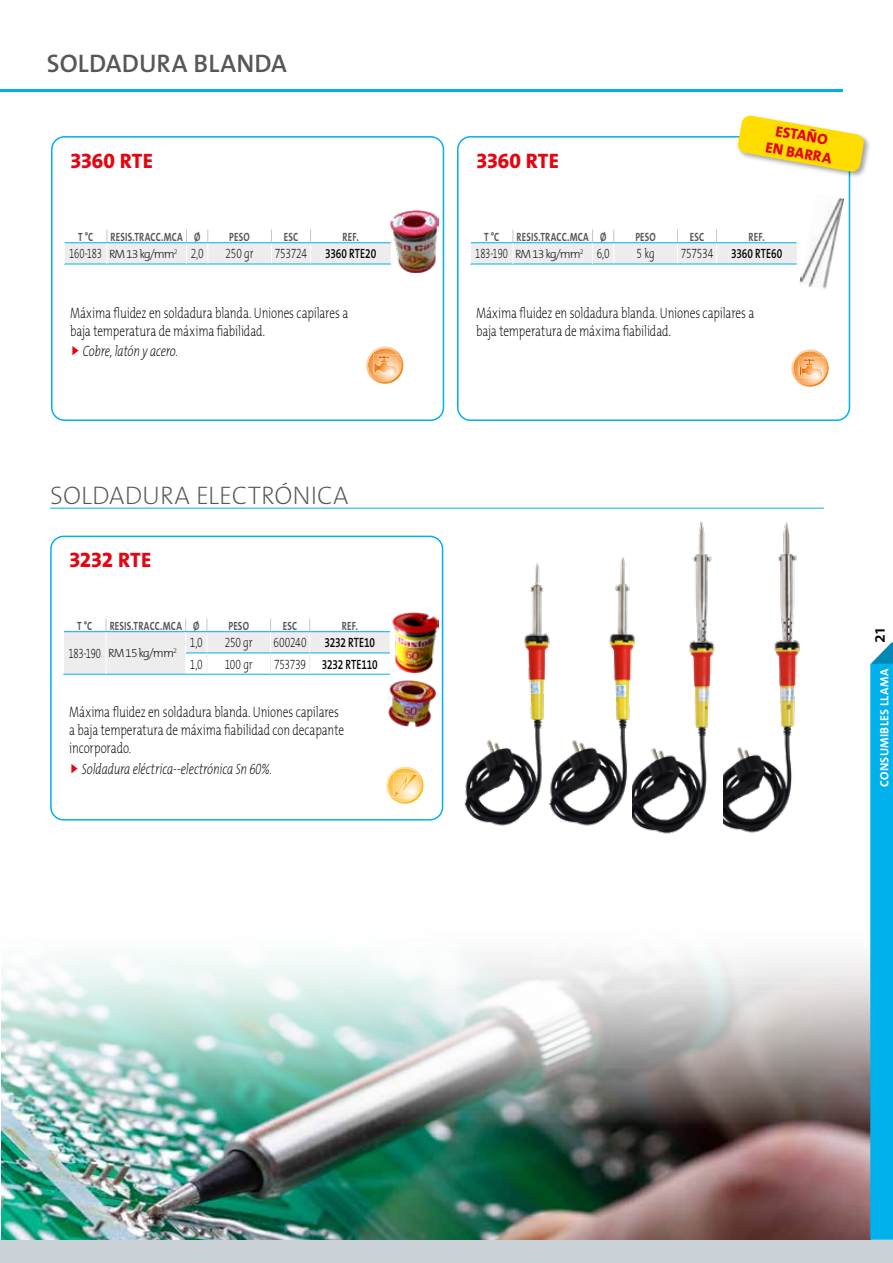
<style>
.page{position:relative;width:893px;height:1263px;background:#fff}
.page>*{position:absolute;margin:0;border:0;box-sizing:border-box;transform-origin:0 0}
.t1{font:200 25.5px "The Mix B W2";color:#575756}
.t2{font:600 25.5px "The Mix B W6";letter-spacing:.005em;color:#575756}
.t3{font:800 21px "The Mix B W8";letter-spacing:-.005em;color:#e30613}
.t4{font:600 18px "The Mix E2 s";color:#000}
.t5{font:200 15px/18px "The Mix E2 s";letter-spacing:-.01em;color:#000;scale:.75 1}
.t6{font:italic 200 15px "The Mix E2 s";letter-spacing:-.01em;color:#000;scale:.75 1}
.t7{font:800 15px/18px "The Mix B W8";color:#e30613;text-align:center}
.t8{font:600 13.5px "The Mix B W6";letter-spacing:-.01em;color:#000;scale:.75 1}
.t9{font:200 13.5px "The Mix E2 s";letter-spacing:-.015em;color:#000;scale:.75 1}
.t10{font:200 13.5px "The Mix E2 s";letter-spacing:-.015em;color:#000;scale:.7 1}
.t11{font:700 12px "The Mix B W7";letter-spacing:.02em;color:#575756;scale:.75 1}
.t12{font:200 12px "The Mix B W2";letter-spacing:-.075em;color:#000}
.t13{font:700 12px "The Mix B W7";letter-spacing:.025em;color:#fff}
.s1{font-family:"The Mix B W2";font-size:12px}
.s2{font-family:"The Mix E2 s";font-size:13.5px}
.s3{font-family:"The Mix E2 s";font-weight:200}
</style>
<div class="page">
<div style="left:0;top:1239px;width:893px;height:24px;background:#cbd2d7"></div>
<img style="left:1px;top:956px;width:869px;height:283px">
<hr style="left:0;top:89px;width:843px;height:2px;background:#00b1eb">
<svg style="left:63px;top:618px;width:327px;height:57px"></svg>
<div style="left:50px;top:536px;width:393px;height:284px;border:2px solid #00b1eb;border-radius:13px"></div>
<svg style="left:386px;top:766px;width:37px;height:38px"></svg>
<img style="left:393px;top:612px;width:45px;height:61px">
<img style="left:388px;top:680px;width:48px;height:47px">
<svg style="left:64px;top:230px;width:327px;height:35px"></svg>
<div style="left:51px;top:136px;width:393px;height:285px;border:2px solid #00b1eb;border-radius:13px"></div>
<svg style="left:366px;top:346px;width:37px;height:38px"></svg>
<svg style="left:470px;top:230px;width:327px;height:35px"></svg>
<div style="left:457px;top:136px;width:393px;height:285px;border:2px solid #00b1eb;border-radius:13px"></div>
<svg style="left:791px;top:349px;width:38px;height:38px"></svg>
<div style="left:737px;top:114px;width:134px;height:65px;background:#000;opacity:.35"></div>
<svg style="left:737px;top:115px;width:127px;height:57px"></svg>
<img style="left:464px;top:563px;width:83px;height:263px">
<img style="left:547px;top:557px;width:85px;height:269px">
<img style="left:632px;top:521px;width:83px;height:313px">
<img style="left:723px;top:521px;width:77px;height:312px">
<img style="left:391px;top:211px;width:48px;height:61px">
<img style="left:799px;top:198px;width:45px;height:92px">
<hr style="left:50px;top:508px;width:774px;height:1px;background:#00b1eb">
<svg style="left:870px;top:642px;width:23px;height:597px;background:#07b1e9"></svg>
<h1 class="t2" style="left:47px;top:47px;width:242px">SOLDADURA BLANDA</h1>
<h2 class="t3" style="left:70px;top:147px;width:84px">3360 RTE</h2>
<p class="t11" style="left:78px;top:229px;width:22px">T °C</p>
<p class="t11" style="left:111px;top:229px;width:121px">RESIS.TRACC.MCA Ø</p>
<p class="t11" style="left:229px;top:229px;width:29px">PESO</p>
<p class="t11" style="left:284px;top:229px;width:21px">ESC</p>
<p class="t11" style="left:343px;top:229px;width:23px">REF.</p>
<p class="t10" style="left:69px;top:245px;width:193px">160-183 <span class="s1">RM 13 kg/mm</span><sup>2</sup> 2,0</p>
<p class="t9" style="left:226px;top:245px;width:39px">250 gr</p>
<p class="t9" style="left:275px;top:245px;width:44px">753724</p>
<p class="t8" style="left:325px;top:245px;width:70px">3360 RTE20</p>
<p class="t5" style="left:70px;top:304px;width:373px">Máxima fluidez en soldadura blanda. Uniones capilares a baja temperatura de máxima fiabilidad.</p>
<p class="t6" style="left:83px;top:342px;width:129px">Cobre, latón y acero.</p>
<h1 class="t1" style="left:50px;top:478px;width:300px">SOLDADURA ELECTRÓNICA</h1>
<h2 class="t3" style="left:69px;top:547px;width:84px">3232 RTE</h2>
<p class="t11" style="left:77px;top:618px;width:22px">T °C</p>
<p class="t11" style="left:110px;top:618px;width:121px">RESIS.TRACC.MCA Ø</p>
<p class="t11" style="left:228px;top:618px;width:29px">PESO</p>
<p class="t11" style="left:283px;top:618px;width:21px">ESC</p>
<p class="t11" style="left:342px;top:618px;width:23px">REF.</p>
<p class="t12" style="left:68px;top:646px;width:110px"><span class="s2">183-190</span> RM 15 kg/mm<sup>2</sup></p>
<p class="t9" style="left:190px;top:634px;width:19px">1,0</p>
<p class="t9" style="left:225px;top:634px;width:39px">250 gr</p>
<p class="t9" style="left:274px;top:634px;width:46px">600240</p>
<p class="t8" style="left:324px;top:634px;width:69px">3232 RTE10</p>
<p class="t9" style="left:190px;top:655px;width:19px">1,0</p>
<p class="t9" style="left:225px;top:655px;width:39px">100 gr</p>
<p class="t8" style="left:274px;top:655px;width:140px"><span class="s3">753739</span> 3232 RTE110</p>
<p class="t5" style="left:69px;top:703px;width:368px">Máxima fluidez en soldadura blanda. Uniones capilares a baja temperatura de máxima fiabilidad con decapante incorporado.</p>
<p class="t6" style="left:82px;top:759px;width:255px">Soldadura eléctrica--electrónica Sn 60%.</p>
<h2 class="t3" style="left:476px;top:147px;width:84px">3360 RTE</h2>
<p class="t7" style="left:770px;top:121px;width:69px;rotate:10deg">ESTAÑO<br>EN BARRA</p>
<p class="t11" style="left:484px;top:229px;width:22px">T °C</p>
<p class="t11" style="left:517px;top:229px;width:121px">RESIS.TRACC.MCA Ø</p>
<p class="t11" style="left:635px;top:229px;width:29px">PESO</p>
<p class="t11" style="left:690px;top:229px;width:21px">ESC</p>
<p class="t11" style="left:749px;top:229px;width:23px">REF.</p>
<p class="t10" style="left:475px;top:245px;width:193px">183-190 <span class="s1">RM 13 kg/mm</span><sup>2</sup> 6,0</p>
<p class="t9" style="left:637px;top:245px;width:26px">5 kg</p>
<p class="t9" style="left:681px;top:245px;width:45px">757534</p>
<p class="t8" style="left:731px;top:245px;width:70px">3360 RTE60</p>
<p class="t5" style="left:476px;top:304px;width:373px">Máxima fluidez en soldadura blanda. Uniones capilares a baja temperatura de máxima fiabilidad.</p>
<p class="t4" style="left:867px;top:642px;width:16px;rotate:-90deg">21</p>
<p class="t13" style="left:877px;top:787px;width:120px;rotate:-90deg">CONSUMIBLES LLAMA</p>
</div>
